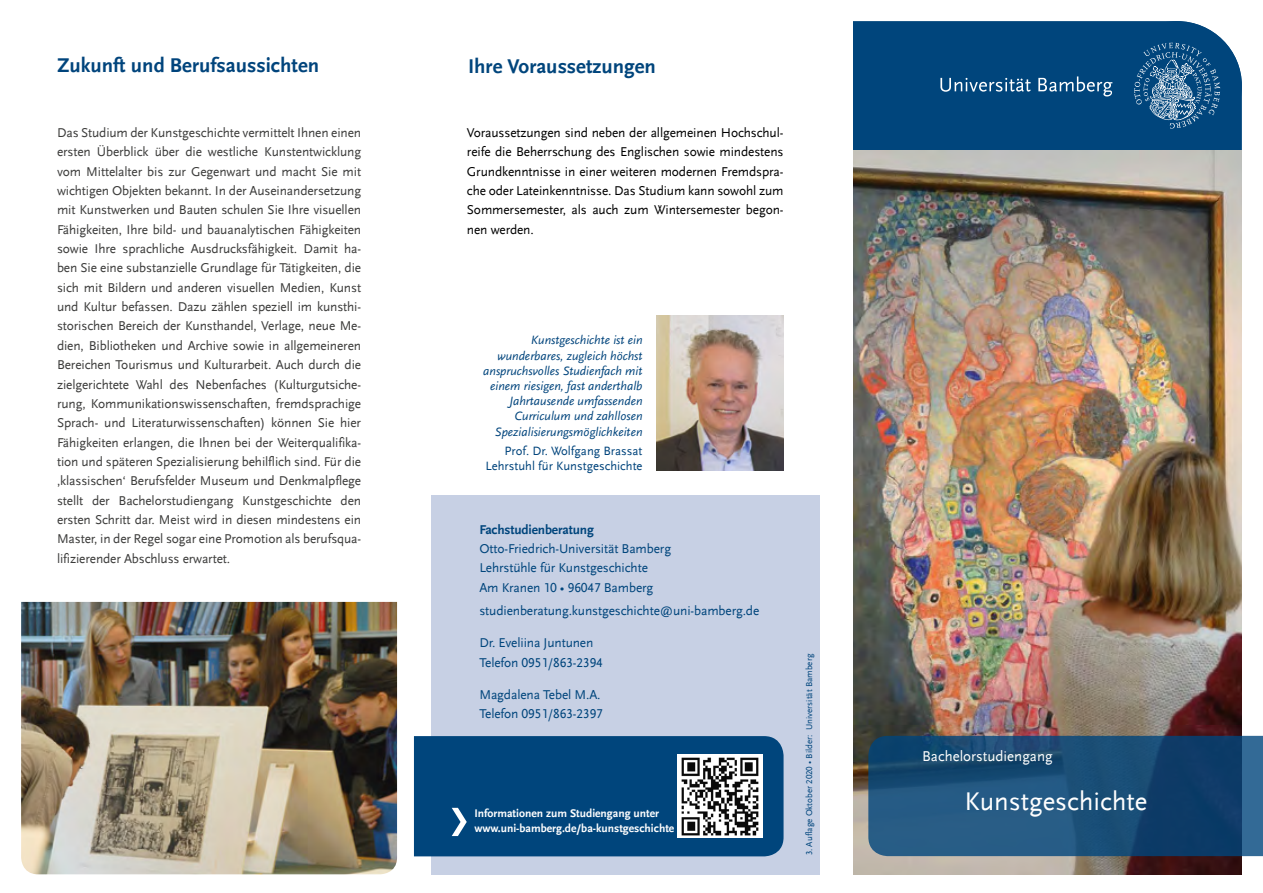
<style>
.page{position:relative;width:1263px;height:893px;background:#fff}
.page>*{position:absolute;margin:0;border:0;box-sizing:border-box;transform-origin:0 0}
.t1{font:26.85px "UB Scala Sans";color:#fff}
.t2{font:700 20.85px "UB Scala Sans";color:#00447c}
.t3{font:700 20.85px "UB Scala Sans";color:#00457c}
.t4{font:14.85px "UB Scala Sans";color:#fff}
.t5{font:13.35px/19.4px "UB Scala Sans";letter-spacing:-.01em;color:#3c3c3b;text-align:justify}
.t6{font:13.35px/19.4px "UB Scala Sans";letter-spacing:-.01em;color:#000;text-align:justify}
.t7{font:13.35px/19.4px "UB Scala Sans";letter-spacing:-.01em;color:#00457c}
.t8{font:italic 12.6px/15.1px "UB Scala Sans";color:#00447c;text-align:right}
.t9{font:12.6px/15.1px "UB Scala Sans";color:#00447c;text-align:right}
.t10{font:700 11.55px/14.2px "UB Scala Sans";color:#fff}
.t11{font:9px "UB Scala Sans";color:#00457c}
.s1{font-weight:700}
</style>
<div class="page">
<img style="left:21px;top:602px;width:376px;height:272px">
<div style="left:853px;top:21px;width:389px;height:129px;background:#00457c"></div>
<div style="left:1111px;top:21px;width:131px;height:129px;background:#00457c;border-radius:50%"></div>
<svg style="left:1134px;top:43px;width:86px;height:86px"></svg>
<svg style="left:940px;top:78px;width:91px;height:14px"></svg>
<svg style="left:1038px;top:76px;width:74px;height:20px"></svg>
<img style="left:853px;top:150px;width:389px;height:724px">
<div style="left:431px;top:495px;width:388px;height:379px;background:#c7d0e4"></div>
<div style="left:414px;top:736px;width:369px;height:120px;background:#00457c"></div>
<svg style="left:868px;top:736px;width:395px;height:120px;background:#1b4e77"></svg>
<img style="left:678px;top:755px;width:84px;height:82px">
<img style="left:657px;top:315px;width:126px;height:155px">
<p class="t2" style="left:57px;top:53px;width:264px">Zukunft und Berufsaussichten</p>
<p class="t5" style="left:57px;top:123px;width:306px">Das Studium der Kunstgeschichte vermittelt Ihnen einen ersten Überblick über die westliche Kunstentwicklung vom Mittelalter bis zur Gegenwart und macht Sie mit wichtigen Objekten bekannt. In der Auseinandersetzung mit Kunstwerken und Bauten schulen Sie Ihre visuellen Fähigkeiten, Ihre bild- und bauanalytischen Fähigkeiten sowie Ihre sprachliche Ausdrucksfähigkeit. Damit ha&shy;ben Sie eine substanzielle Grundlage für Tätigkeiten, die sich mit Bildern und anderen visuellen Medien, Kunst und Kultur befassen. Dazu zählen speziell im kunsthi&shy;storischen Bereich der Kunsthandel, Verlage, neue Me&shy;dien, Bibliotheken und Archive sowie in allgemeineren Bereichen Tourismus und Kulturarbeit. Auch durch die zielgerichtete Wahl des Nebenfaches (Kulturgutsiche&shy;rung, Kommunikationswissenschaften, fremdsprachige Sprach- und Literaturwissenschaften) können Sie hier Fähigkeiten erlangen, die Ihnen bei der Weiterqualifika&shy;tion und späteren Spezialisierung behilflich sind. Für die ‚klassischen‘ Berufsfelder Museum und Denkmalpflege stellt der Bachelorstudiengang Kunstgeschichte den ersten Schritt dar. Meist wird in diesen mindestens ein Master, in der Regel sogar eine Promotion als berufsqua&shy;lifizierender Abschluss erwartet.</p>
<p class="t3" style="left:468px;top:54px;width:189px">Ihre Voraussetzungen</p>
<p class="t6" style="left:467px;top:123px;width:318px">Voraussetzungen sind neben der allgemeinen Hochschul&shy;reife die Beherrschung des Englischen sowie mindestens Grundkenntnisse in einer weiteren modernen Fremdspra&shy;che oder Lateinkenntnisse. Das Studium kann sowohl zum Sommersemester, als auch zum Wintersemester begon&shy;nen werden.</p>
<p class="t8" style="left:483px;top:333px;width:161px">Kunstgeschichte ist ein wunderbares, zugleich höchst anspruchsvolles Studienfach mit einem riesigen, fast anderthalb<br>Jahrtausende umfassenden<br>Curriculum und zahllosen<br>Spezialisierungsmöglichkeiten</p>
<p class="t9" style="left:486px;top:443px;width:158px">Prof. Dr. Wolfgang Brassat<br>Lehrstuhl für Kunstgeschichte</p>
<p class="t7" style="left:479px;top:520px;width:193px"><span class="s1">Fachstudienberatung<br></span>Otto-Friedrich-Universität Bamberg<br>Lehrstühle für Kunstgeschichte<br>Am Kranen 10 • 96047 Bamberg</p>
<p class="t7" style="left:479px;top:601px;width:281px">studienberatung.kunstgeschichte@uni-bamberg.de</p>
<p class="t7" style="left:479px;top:633px;width:125px">Dr. Eveliina Juntunen<br>Telefon 0951/863-2394</p>
<p class="t7" style="left:479px;top:685px;width:125px">Magdalena Tebel M.A.<br>Telefon 0951/863-2397</p>
<p class="t10" style="left:474px;top:806px;width:201px">Informationen zum Studiengang unter www.uni-bamberg.de/ba-kunstgeschichte</p>
<p class="t11" style="left:804px;top:855px;width:203px;rotate:-90deg">3. Auflage Oktober 2020 • Bilder: Universität Bamberg</p>
<p class="t4" style="left:922px;top:747px;width:132px">Bachelorstudiengang</p>
<p class="t1" style="left:964px;top:785px;width:184px">Kunstgeschichte</p>
</div>
